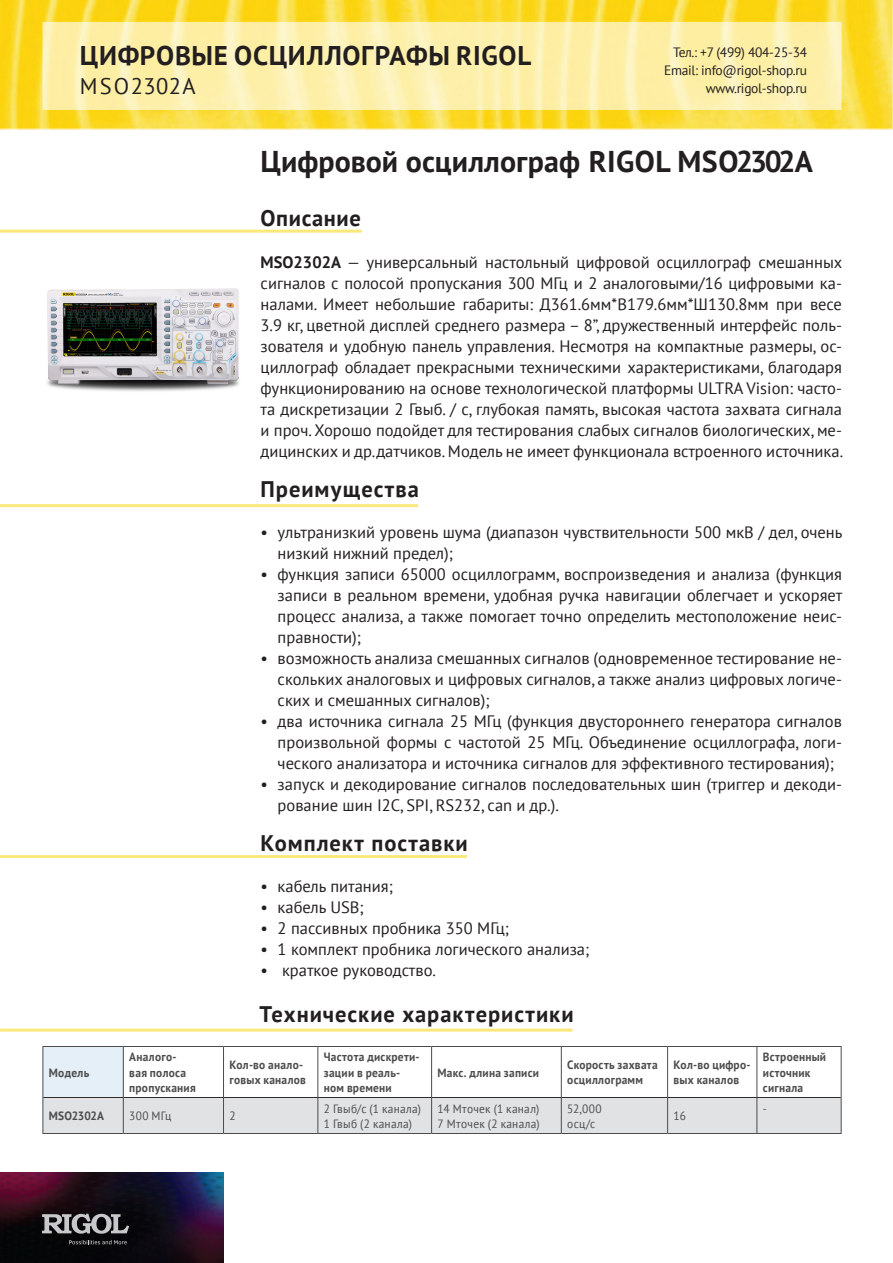
<style>
.page{position:relative;width:893px;height:1263px;background:#fff}
.page>*{position:absolute;margin:0;border:0;box-sizing:border-box;transform-origin:0 0}
.t1{font:700 30px "PT Sans";color:#231f20}
.t2{font:700 27px "PT Sans";letter-spacing:.025em;color:#231f20}
.t3{font:700 22.5px "PT Sans";letter-spacing:.045em;color:#231f20}
.t4{font:22.5px "PT Sans";letter-spacing:.06em;color:#231f20}
.t5{font:700 22.5px "PT Sans";letter-spacing:.025em;color:#231f20}
.t6{font:16.5px/21px "PT Sans";color:#231f20;text-align:justify}
.t7{font:13.5px/18px "PT Sans";letter-spacing:-.02em;color:#231f20;text-align:right}
.t8{font:700 12px/15px "PT Sans";letter-spacing:.02em;color:#4b4c4d;scale:.95 1}
.t9{font:12px/15px "PT Sans";letter-spacing:.02em;color:#4b4c4d;scale:.95 1}
.t10{font:700 12px "PT Sans";color:#4b4c4d;scale:.95 1}
.s1{font-weight:700}
</style>
<div class="page">
<img style="left:0;top:0;width:893px;height:129px">
<img style="left:0;top:1173px;width:223px;height:90px">
<svg style="left:43px;top:22px;width:798px;height:88px;background:#fcf0ae"></svg>
<svg style="left:42px;top:1213px;width:87px;height:21px;background:#6b6a6d"></svg>
<svg style="left:69px;top:1240px;width:58px;height:5px"></svg>
<hr style="left:0;top:230px;width:362px;height:3px;background:#fadb29">
<hr style="left:0;top:504px;width:418px;height:3px;background:#fadb29">
<hr style="left:0;top:855px;width:467px;height:3px;background:#fadb29">
<img style="left:47px;top:288px;width:192px;height:103px">
<hr style="left:0;top:1028px;width:573px;height:3px;background:#fadb29">
<div style="left:43px;top:1046px;width:80px;height:51px;background:#e5eff7"></div>
<div style="left:44px;top:1097px;width:797px;height:36px;background:#e1e2e4"></div>
<hr style="left:123px;top:1046px;width:100px;height:1px;background:#4b4c4d">
<hr style="left:224px;top:1046px;width:94px;height:1px;background:#4b4c4d">
<hr style="left:318px;top:1046px;width:114px;height:1px;background:#4b4c4d">
<hr style="left:432px;top:1046px;width:129px;height:1px;background:#4b4c4d">
<hr style="left:561px;top:1046px;width:107px;height:1px;background:#4b4c4d">
<hr style="left:668px;top:1046px;width:89px;height:1px;background:#4b4c4d">
<hr style="left:757px;top:1046px;width:84px;height:1px;background:#4b4c4d">
<hr style="left:223px;top:1047px;width:1px;height:50px;background:#4b4c4d">
<hr style="left:317px;top:1047px;width:1px;height:50px;background:#4b4c4d">
<hr style="left:431px;top:1047px;width:1px;height:50px;background:#4b4c4d">
<hr style="left:561px;top:1047px;width:1px;height:50px;background:#4b4c4d">
<hr style="left:667px;top:1047px;width:1px;height:50px;background:#4b4c4d">
<hr style="left:756px;top:1047px;width:1px;height:50px;background:#4b4c4d">
<hr style="left:841px;top:1047px;width:1px;height:50px;background:#4b4c4d">
<hr style="left:43px;top:1047px;width:1px;height:50px;background:#4b4c4d">
<hr style="left:43px;top:1046px;width:80px;height:1px;background:#4b4c4d">
<hr style="left:123px;top:1047px;width:1px;height:50px;background:#4b4c4d">
<hr style="left:43px;top:1097px;width:1px;height:36px;background:#4b4c4d">
<hr style="left:43px;top:1097px;width:80px;height:1px;background:#302a28">
<hr style="left:123px;top:1097px;width:100px;height:1px;background:#302a28">
<hr style="left:224px;top:1097px;width:94px;height:1px;background:#302a28">
<hr style="left:318px;top:1097px;width:114px;height:1px;background:#302a28">
<hr style="left:432px;top:1097px;width:129px;height:1px;background:#302a28">
<hr style="left:561px;top:1097px;width:107px;height:1px;background:#302a28">
<hr style="left:668px;top:1097px;width:89px;height:1px;background:#302a28">
<hr style="left:757px;top:1097px;width:84px;height:1px;background:#302a28">
<hr style="left:123px;top:1098px;width:1px;height:35px;background:#4b4c4d">
<hr style="left:223px;top:1098px;width:1px;height:35px;background:#4b4c4d">
<hr style="left:317px;top:1098px;width:1px;height:35px;background:#4b4c4d">
<hr style="left:431px;top:1098px;width:1px;height:35px;background:#4b4c4d">
<hr style="left:561px;top:1098px;width:1px;height:35px;background:#4b4c4d">
<hr style="left:667px;top:1098px;width:1px;height:35px;background:#4b4c4d">
<hr style="left:756px;top:1098px;width:1px;height:35px;background:#4b4c4d">
<hr style="left:841px;top:1097px;width:1px;height:36px;background:#4b4c4d">
<hr style="left:43px;top:1133px;width:80px;height:1px;background:#4b4c4d">
<hr style="left:123px;top:1133px;width:100px;height:1px;background:#4b4c4d">
<hr style="left:224px;top:1133px;width:94px;height:1px;background:#4b4c4d">
<hr style="left:318px;top:1133px;width:114px;height:1px;background:#4b4c4d">
<hr style="left:432px;top:1133px;width:129px;height:1px;background:#4b4c4d">
<hr style="left:561px;top:1133px;width:107px;height:1px;background:#4b4c4d">
<hr style="left:668px;top:1133px;width:89px;height:1px;background:#4b4c4d">
<hr style="left:757px;top:1133px;width:84px;height:1px;background:#4b4c4d">
<h2 class="t2" style="left:80px;top:38px;width:453px">ЦИФРОВЫЕ ОСЦИЛЛОГРАФЫ RIGOL</h2>
<h3 class="t4" style="left:80px;top:72px;width:117px">MSO2302A</h3>
<p class="t7" style="left:664px;top:43px;width:144px">Тел.: +7 (499) 404-25-34<br>Email: info@rigol-shop.ru www.rigol-shop.ru</p>
<p class="t8" style="left:49px;top:1064px;width:44px">Модель</p>
<p class="t1" style="left:261px;top:141px;width:554px">Цифровой осциллограф RIGOL MSO2302A</p>
<p class="t5" style="left:261px;top:203px;width:102px">Описание</p>
<p class="t6" style="left:261px;top:251px;width:584px"><span class="s1">MSO2302A</span> — универсальный настольный цифровой осциллограф смешанных сигналов с полосой пропускания 300 МГц и 2 аналоговыми/16 цифровыми ка&shy;налами. Имеет небольшие габариты: Д361.6мм*В179.6мм*Ш130.8мм при весе 3.9 кг, цветной дисплей среднего размера – 8”, дружественный интерфейс поль&shy;зователя и удобную панель управления. Несмотря на компактные размеры, ос&shy;циллограф обладает прекрасными техническими характеристиками, благодаря функционированию на основе технологической платформы ULTRA Vision: часто&shy;та дискретизации 2 Гвыб. / с, глубокая память, высокая частота захвата сигнала и проч. Хорошо подойдет для тестирования слабых сигналов биологических, ме&shy;дицинских и др.датчиков. Модель не имеет функционала встроенного источника.</p>
<p class="t3" style="left:261px;top:474px;width:160px">Преимущества</p>
<p class="t6" style="left:278px;top:521px;width:566px;text-indent:-17px">• ультранизкий уровень шума (диапазон чувствительности 500 мкВ / дел, очень низкий нижний предел);</p>
<p class="t6" style="left:278px;top:563px;width:566px;text-indent:-17px">• функция записи 65000 осциллограмм, воспроизведения и анализа (функция записи в реальном времени, удобная ручка навигации облегчает и ускоряет процесс анализа, а также помогает точно определить местоположение неис&shy;правности);</p>
<p class="t6" style="left:278px;top:647px;width:566px;text-indent:-17px">• возможность анализа смешанных сигналов (одновременное тестирование не&shy;скольких аналоговых и цифровых сигналов, а также анализ цифровых логиче&shy;ских и смешанных сигналов);</p>
<p class="t6" style="left:278px;top:710px;width:566px;text-indent:-17px">• два источника сигнала 25 МГц (функция двустороннего генератора сигналов произвольной формы с частотой 25 МГц. Объединение осциллографа, логи&shy;ческого анализатора и источника сигналов для эффективного тестирования);</p>
<p class="t6" style="left:278px;top:773px;width:566px;text-indent:-17px">• запуск и декодирование сигналов последовательных шин (триггер и декоди&shy;рование шин I2C, SPI, RS232, can и др.).</p>
<p class="t3" style="left:261px;top:828px;width:209px">Комплект поставки</p>
<p class="t6" style="left:261px;top:875px;width:134px">• кабель питания;</p>
<p class="t6" style="left:261px;top:896px;width:105px">• кабель USB;</p>
<p class="t6" style="left:261px;top:917px;width:250px">• 2 пассивных пробника 350 МГц;</p>
<p class="t6" style="left:261px;top:938px;width:330px">• 1 комплект пробника логического анализа;</p>
<p class="t6" style="left:261px;top:959px;width:177px">• краткое руководство.</p>
<p class="t3" style="left:259px;top:999px;width:316px">Технические характеристики</p>
<p class="t8" style="left:129px;top:1049px;width:71px">Аналого&shy;вая полоса пропускания</p>
<p class="t8" style="left:230px;top:1057px;width:82px">Кол-во анало&shy;говых каналов</p>
<p class="t8" style="left:324px;top:1049px;width:102px">Частота дискрети&shy;зации в реаль&shy;ном времени</p>
<p class="t8" style="left:438px;top:1064px;width:108px">Макс. длина записи</p>
<p class="t8" style="left:567px;top:1057px;width:97px">Скорость захвата осциллограмм</p>
<p class="t8" style="left:674px;top:1057px;width:82px">Кол-во цифро&shy;вых каналов</p>
<p class="t8" style="left:763px;top:1049px;width:68px">Встроенный источник сигнала</p>
<p class="t10" style="left:49px;top:1108px;width:60px">MSO2302A</p>
<p class="t9" style="left:129px;top:1108px;width:46px">300 МГц</p>
<p class="t9" style="left:230px;top:1108px;width:8px">2</p>
<p class="t9" style="left:324px;top:1100px;width:104px">2 Гвыб/с (1 канала)</p>
<p class="t9" style="left:324px;top:1115px;width:94px">1 Гвыб (2 канала)</p>
<p class="t9" style="left:438px;top:1100px;width:109px">14 Мточек (1 канал)</p>
<p class="t9" style="left:438px;top:1115px;width:109px">7 Мточек (2 канала)</p>
<p class="t9" style="left:567px;top:1100px;width:38px">52,000 осц/с</p>
<p class="t9" style="left:674px;top:1108px;width:14px">16</p>
<p class="t9" style="left:763px;top:1100px;width:6px">-</p>
</div>
